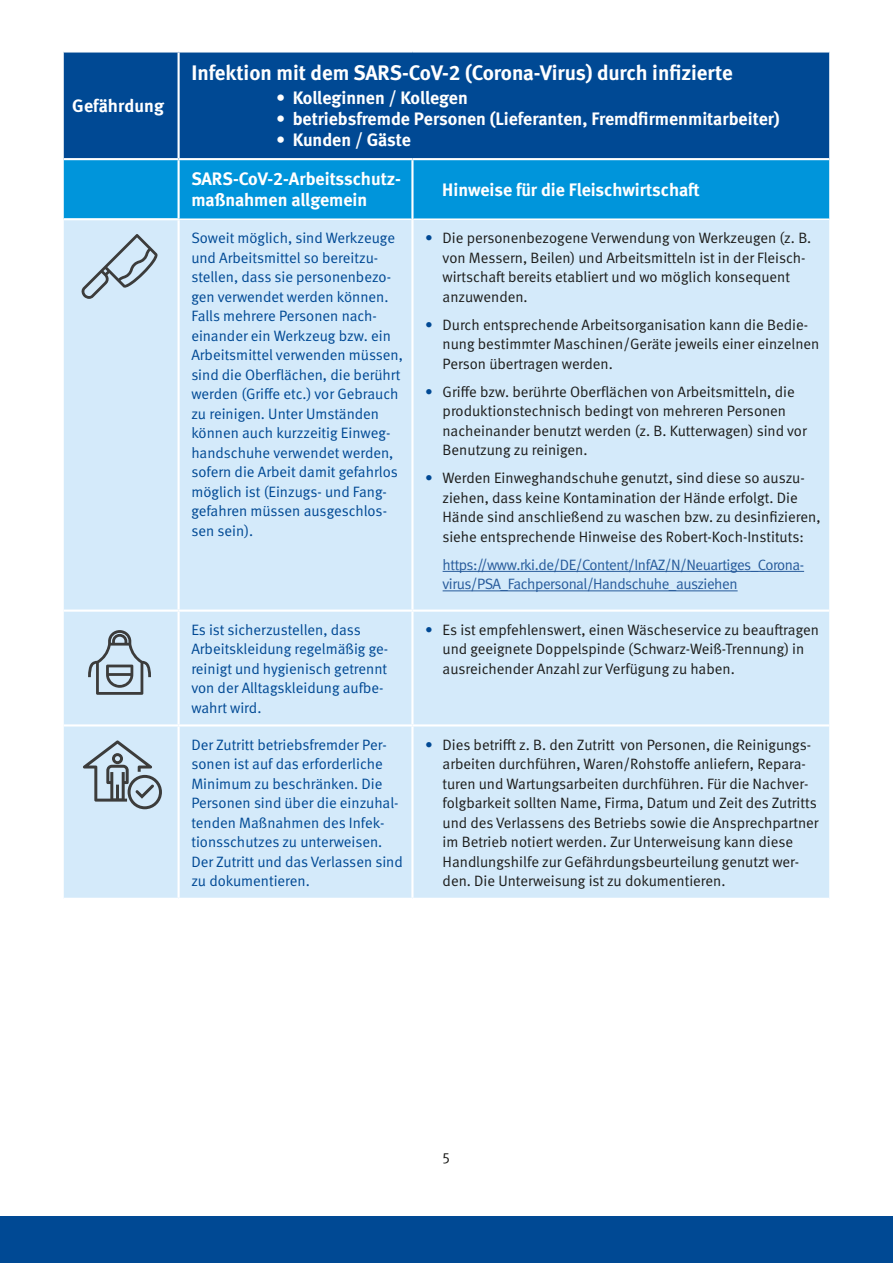
<style>
.page{position:relative;width:893px;height:1263px;background:#fff}
.page>*{position:absolute;margin:0;border:0;box-sizing:border-box;transform-origin:0 0}
.Tabelle_fett_weiß{font:700 21px "DGUV Meta";color:#fff}
.Tabelle_fett_weiß-2{font:700 18px "DGUV Meta";color:#fff}
.Tabelle_regular{font:700 18px/21px "DGUV Meta";color:#fff}
.Tabelle_regular-2{font:15px/19.5px "DGUV Meta";color:#1d1d1b}
.Tabelle_regular-3{font:15px/19.5px "DGUV Meta";color:#004994}
.Tabelle_regular-4{font:15px/19.5px "DGUV Meta";letter-spacing:-.03em;color:#275b9b}
.s1{color:#004994}
.s2{color:#d4eafa}
</style>
<div class="page">
<div style="left:0;top:1216px;width:893px;height:47px;background:#004994"></div>
<div style="left:64px;top:53px;width:765px;height:105px;background:#004994"></div>
<div style="left:64px;top:160px;width:765px;height:58px;background:#0095db"></div>
<div style="left:64px;top:220px;width:765px;height:678px;background:#d4eafa"></div>
<hr style="left:178px;top:53px;width:2px;height:105px;background:#fff">
<hr style="left:178px;top:160px;width:2px;height:58px;background:#fff">
<hr style="left:411px;top:160px;width:3px;height:59px;background:#fff">
<hr style="left:178px;top:220px;width:2px;height:389px;background:#fff">
<hr style="left:411px;top:219px;width:3px;height:390px;background:#fff">
<hr style="left:64px;top:609px;width:115px;height:3px;background:#fff">
<hr style="left:179px;top:609px;width:233px;height:3px;background:#fff">
<hr style="left:178px;top:612px;width:2px;height:112px;background:#fff">
<hr style="left:412px;top:609px;width:417px;height:3px;background:#fff">
<hr style="left:411px;top:612px;width:3px;height:112px;background:#fff">
<hr style="left:64px;top:724px;width:115px;height:2px;background:#fff">
<hr style="left:179px;top:724px;width:233px;height:2px;background:#fff">
<hr style="left:178px;top:726px;width:2px;height:172px;background:#fff">
<hr style="left:412px;top:724px;width:417px;height:2px;background:#fff">
<hr style="left:411px;top:726px;width:3px;height:172px;background:#fff">
<hr style="left:443px;top:571px;width:361px;height:1px;background:#275b9b">
<hr style="left:443px;top:590px;width:295px;height:1px;background:#275b9b">
<svg style="left:83px;top:740px;width:79px;height:69px;background:#afc0cb"></svg>
<svg style="left:88px;top:630px;width:63px;height:65px;background:#adbeca"></svg>
<svg style="left:81px;top:234px;width:77px;height:65px;background:#bdcfdd"></svg>
<p class="Tabelle_fett_weiß-2" style="left:72px;top:95px;width:93px">Gefährdung</p>
<p class="Tabelle_fett_weiß" style="left:191px;top:61px;width:543px">Infektion mit dem SARS-CoV-2 (Corona-Virus) durch infizierte</p>
<p class="Tabelle_fett_weiß-2" style="left:276px;top:87px;width:193px">• Kolleginnen / Kollegen</p>
<p class="Tabelle_fett_weiß-2" style="left:276px;top:108px;width:505px">• betriebsfremde Personen (Lieferanten, Fremdfirmenmitarbeiter)</p>
<p class="Tabelle_fett_weiß-2" style="left:276px;top:129px;width:136px">• Kunden / Gäste</p>
<p class="Tabelle_regular" style="left:191px;top:169px;width:211px">SARS-CoV-2-Arbeitsschutz&shy;maßnahmen allgemein</p>
<p class="Tabelle_regular" style="left:442px;top:180px;width:259px">Hinweise für die Fleischwirtschaft</p>
<p class="Tabelle_regular-3" style="left:191px;top:229px;width:213px">Soweit möglich, sind Werkzeuge und Arbeitsmittel so bereitzu&shy;stellen, dass sie personenbezo&shy;gen verwendet werden können.<br>Falls mehrere Personen nach&shy;einander ein Werkzeug bzw. ein<br>Arbeitsmittel verwenden müssen, sind die Oberflächen, die berührt werden (Griffe etc.) vor Gebrauch zu reinigen. Unter Umständen können auch kurzzeitig Einweg&shy;handschuhe verwendet werden, sofern die Arbeit damit gefahrlos möglich ist (Einzugs- und Fang&shy;gefahren müssen ausgeschlos&shy;sen sein).</p>
<p class="Tabelle_regular-2" style="left:443px;top:229px;width:370px;text-indent:-17px"><span class="s1">•</span> Die personenbezogene Verwendung von Werkzeugen (z. B. von Messern, Beilen) und Arbeitsmitteln ist in der Fleisch&shy;wirtschaft bereits etabliert und wo möglich konsequent anzuwenden.</p>
<p class="Tabelle_regular-2" style="left:443px;top:315px;width:378px;text-indent:-17px"><span class="s1">•</span> Durch entsprechende Arbeitsorganisation kann die Bedie&shy;nung bestimmter Maschinen/Geräte jeweils einer einzelnen<br>Person übertragen werden.</p>
<p class="Tabelle_regular-2" style="left:443px;top:382px;width:366px;text-indent:-17px"><span class="s1">•</span> Griffe bzw. berührte Oberflächen von Arbeitsmitteln, die produktionstechnisch bedingt von mehreren Personen nacheinander benutzt werden (z. B. Kutterwagen) sind vor Benutzung zu reinigen.</p>
<p class="Tabelle_regular-2" style="left:442px;top:469px;width:380px;text-indent:-17px"><span class="s1">•</span> Werden Einweghandschuhe genutzt, sind diese so auszu&shy;ziehen, dass keine Kontamination der Hände erfolgt. Die Hände sind anschließend zu waschen bzw. zu desinfizieren, siehe entsprechende Hinweise des Robert-Koch-Instituts:</p>
<p class="Tabelle_regular-4" style="left:443px;top:555px;width:363px;text-indent:-17px"><span class="s2">•</span> https://www.rki.de/DE/Content/InfAZ/N/Neuartiges_Corona&shy;virus/PSA_Fachpersonal/Handschuhe_ausziehen</p>
<p class="Tabelle_regular-3" style="left:191px;top:620px;width:198px">Es ist sicherzustellen, dass<br>Arbeitskleidung regelmäßig ge&shy;reinigt und hygienisch getrennt von der Alltagskleidung aufbe&shy;wahrt wird.</p>
<p class="Tabelle_regular-2" style="left:443px;top:620px;width:378px;text-indent:-17px"><span class="s1">•</span> Es ist empfehlenswert, einen Wäscheservice zu beauftragen und geeignete Doppelspinde (Schwarz-Weiß-Trennung) in ausreichender Anzahl zur Verfügung zu haben.</p>
<p class="Tabelle_regular-3" style="left:191px;top:735px;width:213px">Der Zutritt betriebsfremder Per&shy;sonen ist auf das erforderliche<br>Minimum zu beschränken. Die<br>Personen sind über die einzuhal&shy;tenden Maßnahmen des Infek&shy;tionsschutzes zu unterweisen.<br>Der Zutritt und das Verlassen sind zu dokumentieren.</p>
<p class="Tabelle_regular-2" style="left:443px;top:735px;width:378px;text-indent:-17px"><span class="s1">•</span> Dies betrifft z. B. den Zutritt von Personen, die Reinigungs&shy;arbeiten durchführen, Waren/Rohstoffe anliefern, Repara&shy;turen und Wartungsarbeiten durchführen. Für die Nachver&shy;folgbarkeit sollten Name, Firma, Datum und Zeit des Zutritts und des Verlassens des Betriebs sowie die Ansprechpartner im Betrieb notiert werden. Zur Unterweisung kann diese Handlungshilfe zur Gefährdungsbeurteilung genutzt wer&shy;den. Die Unterweisung ist zu dokumentieren.</p>
<p class="Tabelle_regular-2" style="left:443px;top:1149px;width:9px">5</p>
</div>
